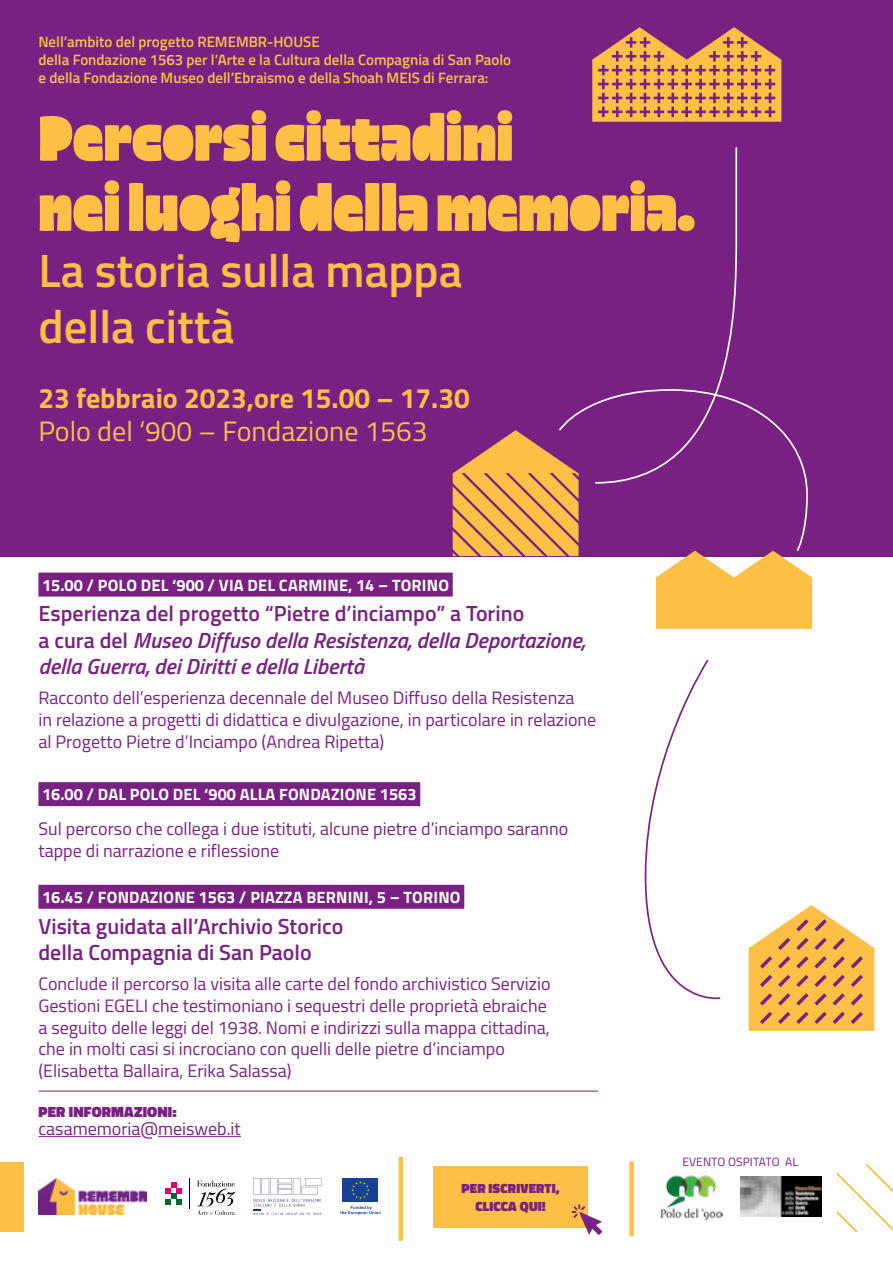
<style>
.page{position:relative;width:893px;height:1263px;background:#fff}
.page>*{position:absolute;margin:0;border:0;box-sizing:border-box;transform-origin:0 0}
.t1{font:900 70.2px/70.2px "Macchia";color:#fcc046}
.t2{font:600 46.8px/56.1px "Titillium";color:#fcc046}
.t3{font:700 28.05px "Titillium";color:#fcc046}
.t4{font:28.05px "Titillium";color:#fcc046}
.t5{font:italic 600 21.9px/26.2px "Titillium";color:#782182}
.t6{font:600 21.9px/26.2px "Titillium";color:#782182}
.t7{font:18px/21.6px "Titillium";color:#782182}
.t8{font:700 16.35px "Titillium";letter-spacing:.01em;color:#fff}
.t9{font:600 15px/18px "Titillium";color:#fcc046}
.t10{font:900 15px "Titillium";letter-spacing:.01em;color:#782182}
.t11{font:900 13.5px/18px "Titillium";letter-spacing:.01em;color:#782182;text-align:center}
.t12{font:12px "Titillium";letter-spacing:.01em;color:#782182}
.s1{font-style:normal}
</style>
<div class="page">
<div style="left:0;top:0;width:893px;height:556px;background:#782182"></div>
<svg style="left:717px;top:147px;width:21px;height:241px"></svg>
<svg style="left:644px;top:659px;width:77px;height:341px"></svg>
<svg style="left:592px;top:27px;width:189px;height:95px"></svg>
<svg style="left:453px;top:388px;width:359px;height:241px"></svg>
<svg style="left:749px;top:905px;width:125px;height:126px"></svg>
<div style="left:0;top:1162px;width:23px;height:69px;background:#fcc046"></div>
<hr style="left:38px;top:1136px;width:103px;height:1px;background:#782182">
<hr style="left:158px;top:1136px;width:83px;height:1px;background:#782182">
<div style="left:629px;top:1161px;width:5px;height:75px;background:#fcc046"></div>
<div style="left:433px;top:1166px;width:155px;height:61px;background:#fcc046"></div>
<svg style="left:572px;top:1204px;width:30px;height:31px"></svg>
<div style="left:398px;top:1157px;width:5px;height:84px;background:#fcc046"></div>
<img style="left:38px;top:1178px;width:109px;height:37px">
<svg style="left:197px;top:1180px;width:38px;height:35px"></svg>
<hr style="left:189px;top:1178px;width:1px;height:31px;background:#000">
<svg style="left:165px;top:1182px;width:17px;height:22px"></svg>
<svg style="left:253px;top:1178px;width:68px;height:37px"></svg>
<div style="left:342px;top:1178px;width:36px;height:24px;background:#164194"></div>
<svg style="left:351px;top:1181px;width:18px;height:18px"></svg>
<svg style="left:340px;top:1206px;width:41px;height:9px"></svg>
<div style="left:38px;top:573px;width:415px;height:24px;background:#782182"></div>
<div style="left:38px;top:782px;width:382px;height:24px;background:#782182"></div>
<div style="left:38px;top:885px;width:426px;height:24px;background:#782182"></div>
<hr style="left:38px;top:1091px;width:560px;height:1px;background:#782182">
<img style="left:659px;top:1175px;width:63px;height:45px">
<img style="left:740px;top:1176px;width:81px;height:41px">
<svg style="left:837px;top:1164px;width:56px;height:67px"></svg>
<p class="t9" style="left:38px;top:32px;width:474px">Nell’ambito del progetto REMEMBR-HOUSE<br>della Fondazione 1563 per l’Arte e la Cultura della Compagnia di San Paolo e della Fondazione Museo dell’Ebraismo e della Shoah MEIS di Ferrara:</p>
<h1 class="t1" style="left:38px;top:98px;width:658px">Percorsi cittadini<br>nei luoghi della memoria.</h1>
<h2 class="t2" style="left:38px;top:240px;width:425px">La storia sulla mappa della città</h2>
<h3 class="t3" style="left:38px;top:376px;width:433px">23 febbraio 2023,ore 15.00 – 17.30</h3>
<h3 class="t4" style="left:38px;top:411px;width:391px">Polo del ‘900 – Fondazione 1563</h3>
<p class="t8" style="left:42px;top:572px;width:408px">15.00 / POLO DEL ‘900 / VIA DEL CARMINE, 14 – TORINO</p>
<p class="t5" style="left:38px;top:599px;width:549px"><span class="s1">Esperienza del progetto “Pietre d’inciampo” a Torino<br>a cura del</span> Museo Diffuso della Resistenza, della Deportazione, della Guerra, dei Diritti e della Libertà</p>
<p class="t7" style="left:38px;top:686px;width:559px">Racconto dell’esperienza decennale del Museo Diffuso della Resistenza<br>in relazione a progetti di didattica e divulgazione, in particolare in relazione al Progetto Pietre d’Inciampo (Andrea Ripetta)</p>
<p class="t8" style="left:42px;top:782px;width:376px">16.00 / DAL POLO DEL ‘900 ALLA FONDAZIONE 1563</p>
<p class="t7" style="left:38px;top:817px;width:531px">Sul percorso che collega i due istituti, alcune pietre d’inciampo saranno tappe di narrazione e riflessione</p>
<p class="t8" style="left:42px;top:884px;width:420px">16.45 / FONDAZIONE 1563 / PIAZZA BERNINI, 5 – TORINO</p>
<p class="t6" style="left:38px;top:912px;width:306px">Visita guidata all’Archivio Storico della Compagnia di San Paolo</p>
<p class="t7" style="left:38px;top:972px;width:514px">Conclude il percorso la visita alle carte del fondo archivistico Servizio Gestioni EGELI che testimoniano i sequestri delle proprietà ebraiche a seguito delle leggi del 1938. Nomi e indirizzi sulla mappa cittadina, che in molti casi si incrociano con quelli delle pietre d’inciampo (Elisabetta Ballaira, Erika Salassa)</p>
<p class="t10" style="left:39px;top:1100px;width:140px">PER INFORMAZIONI:</p>
<p class="t7" style="left:38px;top:1117px;width:204px">casamemoria@meisweb.it</p>
<p class="t11" style="left:462px;top:1179px;width:100px">PER ISCRIVERTI,<br>CLICCA QUI!</p>
<p class="t12" style="left:682px;top:1153px;width:117px">EVENTO OSPITATO AL</p>
</div>
